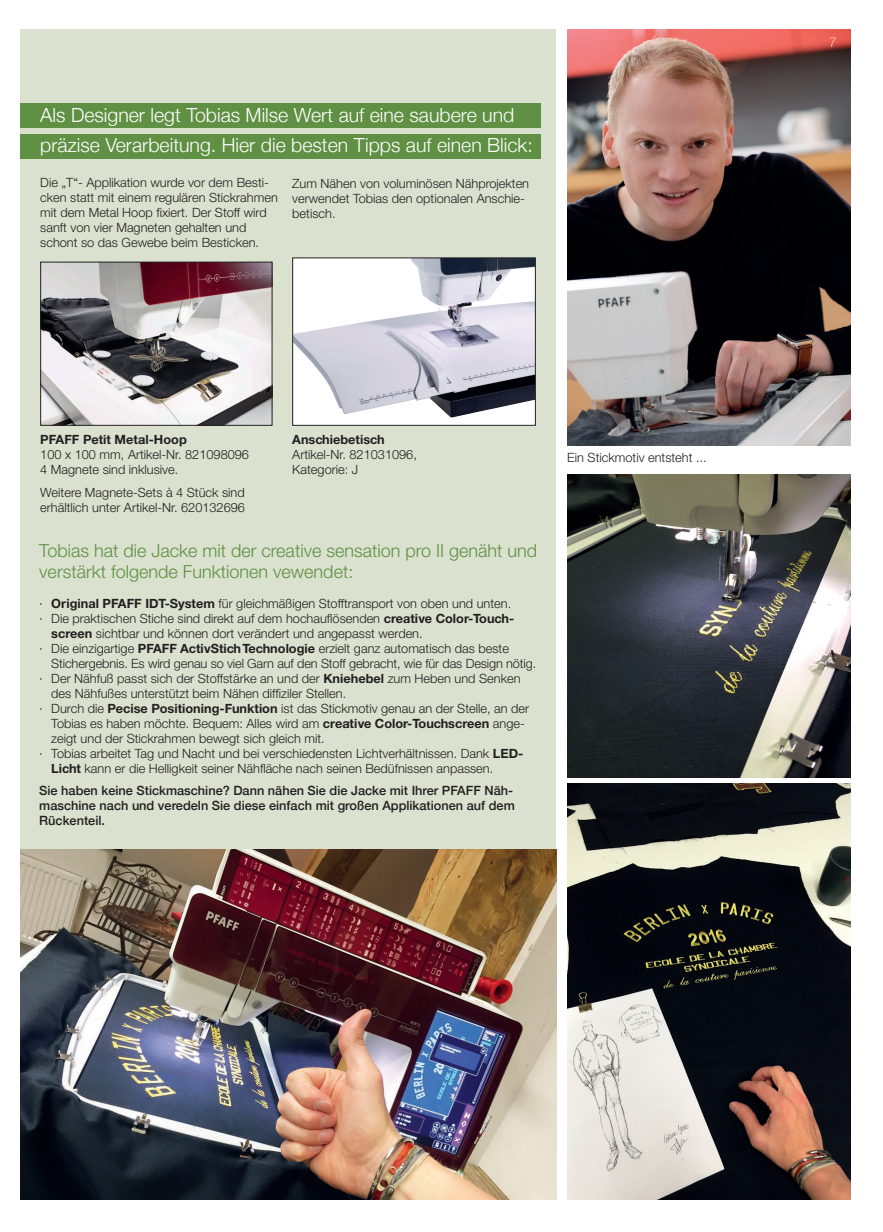
<style>
.page{position:relative;width:883px;height:1232px;background:#fff}
.page>*{position:absolute;margin:0;border:0;box-sizing:border-box;transform-origin:0 0}
.t1{font:300 19.5px/30px "Helvetica Neue";color:#fff}
.t2{font:300 18px/21px "Helvetica Neue CE";color:#5f9043}
.t3{font:100 13.5px "Helvetica Neue LT Pro";color:#fff}
.t4{font:300 12.75px/15px "Helvetica Neue CE";color:#231f20}
.t5{font:500 12.75px/15px "Helvetica Neue";color:#231f20}
.t6{font:700 12.75px "Helvetica Neue CE";color:#231f20}
.s1{font-weight:700}
</style>
<div class="page">
<img style="left:567px;top:29px;width:283px;height:417px">
<img style="left:567px;top:783px;width:283px;height:416px">
<div style="left:21px;top:29px;width:534px;height:1169px;background:#dae1ce"></div>
<img style="left:42px;top:264px;width:228px;height:160px">
<div style="left:40px;top:262px;width:232px;height:164px;border:1px solid #231f20"></div>
<img style="left:21px;top:849px;width:534px;height:350px">
<div style="left:292px;top:258px;width:243px;height:167px;background:#fff"></div>
<img style="left:294px;top:259px;width:239px;height:159px">
<div style="left:292px;top:257px;width:243px;height:169px;border:1px solid #231f20"></div>
<div style="left:20px;top:103px;width:520px;height:25px;background:#5f9043"></div>
<div style="left:20px;top:134px;width:520px;height:25px;background:#5f9043"></div>
<img style="left:567px;top:474px;width:283px;height:304px">
<h1 class="t1" style="left:40px;top:99px;width:494px">Als Designer legt Tobias Milse Wert auf eine saubere und präzise Verarbeitung. Hier die besten Tipps auf einen Blick:</h1>
<p class="t4" style="left:40px;top:175px;width:239px">Die „T“- Applikation wurde vor dem Besti&shy;cken statt mit einem regulären Stickrahmen mit dem Metal Hoop fixiert. Der Stoff wird sanft von vier Magneten gehalten und schont so das Gewebe beim Besticken.</p>
<p class="t4" style="left:292px;top:176px;width:238px">Zum Nähen von voluminösen Nähprojekten verwendet Tobias den optionalen Anschie&shy;betisch.</p>
<p class="t6" style="left:40px;top:431px;width:148px">PFAFF Petit Metal-Hoop</p>
<p class="t4" style="left:40px;top:447px;width:210px">100 x 100 mm, Artikel-Nr. 821098096<br>4 Magnete sind inklusive.</p>
<p class="t4" style="left:40px;top:484px;width:206px">Weitere Magnete-Sets à 4 Stück sind erhältlich unter Artikel-Nr. 620132696</p>
<p class="t6" style="left:292px;top:432px;width:94px">Anschiebetisch</p>
<p class="t4" style="left:292px;top:447px;width:126px">Artikel-Nr. 821031096,<br>Kategorie: J</p>
<h2 class="t2" style="left:39px;top:539px;width:499px">Tobias hat die Jacke mit der creative sensation pro II genäht und verstärkt folgende Funktionen vewendet:</h2>
<p class="t4" style="left:39px;top:595px;width:473px">· <span class="s1">Original PFAFF IDT-System</span> für gleichmäßigen Stofftransport von oben und unten.</p>
<p class="t4" style="left:39px;top:610px;width:476px">· Die praktischen Stiche sind direkt auf dem hochauflösenden <span class="s1">creative Color-Touch-</span></p>
<p class="t4" style="left:51px;top:625px;width:373px"><span class="s1">screen</span> sichtbar und können dort verändert und angepasst werden.</p>
<p class="t4" style="left:39px;top:640px;width:471px">· Die einzigartige <span class="s1">PFAFF ActivStich Technologie</span> erzielt ganz automatisch das beste</p>
<p class="t4" style="left:51px;top:655px;width:486px">Stichergebnis. Es wird genau so viel Garn auf den Stoff gebracht, wie für das Design nötig.</p>
<p class="t4" style="left:39px;top:670px;width:482px">· Der Nähfuß passt sich der Stoffstärke an und der <span class="s1">Kniehebel</span> zum Heben und Senken</p>
<p class="t4" style="left:51px;top:685px;width:296px">des Nähfußes unterstützt beim Nähen diffiziler Stellen.</p>
<p class="t4" style="left:39px;top:700px;width:491px">· Durch die <span class="s1">Pecise Positioning-Funktion</span> ist das Stickmotiv genau an der Stelle, an der</p>
<p class="t4" style="left:51px;top:715px;width:475px">Tobias es haben möchte. Bequem: Alles wird am <span class="s1">creative Color-Touchscreen</span> ange-</p>
<p class="t4" style="left:51px;top:730px;width:275px">zeigt und der Stickrahmen bewegt sich gleich mit.</p>
<p class="t4" style="left:39px;top:745px;width:485px">· Tobias arbeitet Tag und Nacht und bei verschiedensten Lichtverhältnissen. Dank <span class="s1">LED-</span></p>
<p class="t4" style="left:51px;top:760px;width:443px"><span class="s1">Licht</span> kann er die Helligkeit seiner Nähfläche nach seinen Bedüfnissen anpassen.</p>
<p class="t5" style="left:39px;top:782px;width:477px">Sie haben keine Stickmaschine? Dann nähen Sie die Jacke mit Ihrer PFAFF Näh&shy;maschine nach und veredeln Sie diese einfach mit großen Applikationen auf dem<br>Rückenteil.</p>
<p class="t4" style="left:567px;top:450px;width:141px">Ein Stickmotiv entsteht ...</p>
<p class="t3" style="left:828px;top:35px;width:9px">7</p>
</div>
